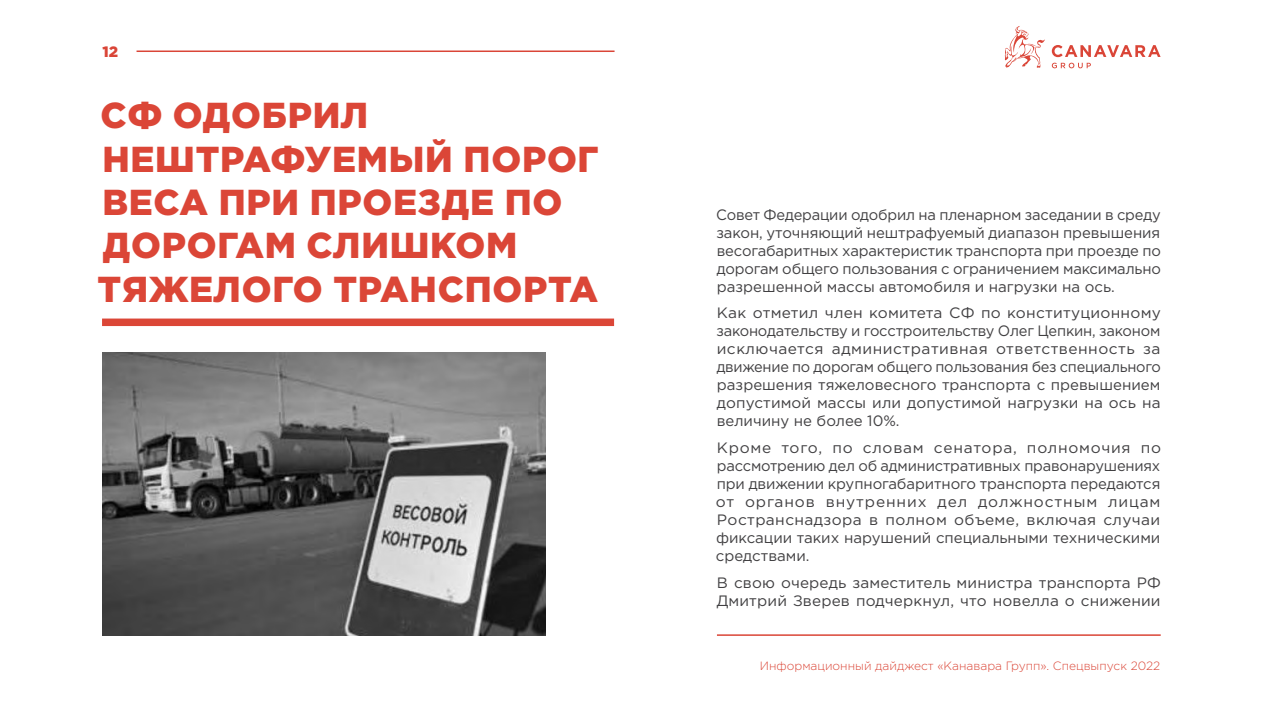
<style>
.page{position:relative;width:1263px;height:711px;background:#fff}
.page>*{position:absolute;margin:0;border:0;box-sizing:border-box;transform-origin:0 0}
.t1{font:900 36px/43.2px "Gotham Pro";letter-spacing:.02em;color:#db4637}
.t2{font:15px/18px "Gotham Pro";color:#414042;text-align:justify}
.t3{font:900 15px "Gotham Pro";color:#da4537}
.t4{font:300 12px "Gotham Pro";color:#db4637}
</style>
<div class="page">
<hr style="left:137px;top:50px;width:477px;height:2px;background:#da4537">
<hr style="left:717px;top:634px;width:444px;height:1px;background:#da4537">
<svg style="left:1005px;top:26px;width:40px;height:42px"></svg>
<svg style="left:1052px;top:45px;width:108px;height:12px"></svg>
<svg style="left:1052px;top:63px;width:39px;height:5px"></svg>
<img style="left:102px;top:352px;width:444px;height:283px">
<div style="left:102px;top:318px;width:512px;height:8px;background:#db4637"></div>
<p class="t3" style="left:103px;top:43px;width:17px">12</p>
<h1 class="t1" style="left:97px;top:93px;width:503px">СФ ОДОБРИЛ<br>НЕШТРАФУЕМЫЙ ПОРОГ<br>ВЕСА ПРИ ПРОЕЗДЕ ПО<br>ДОРОГАМ СЛИШКОМ<br>ТЯЖЕЛОГО ТРАНСПОРТА</h1>
<p class="t2" style="left:716px;top:205px;width:446px">Совет Федерации одобрил на пленарном заседании в среду закон, уточняющий нештрафуемый диапазон превышения весогабаритных характеристик транспорта при проезде по дорогам общего пользования с ограничением максимально разрешенной массы автомобиля и нагрузки на ось.</p>
<p class="t2" style="left:716px;top:303px;width:446px">Как отметил член комитета СФ по конституционному законодательству и госстроительству Олег Цепкин, законом исключается административная ответственность за движение по дорогам общего пользования без специального разрешения тяжеловесного транспорта с превышением допустимой массы или допустимой нагрузки на ось на величину не более 10%.</p>
<p class="t2" style="left:716px;top:438px;width:447px">Кроме того, по словам сенатора, полномочия по рассмотрению дел об административных правонарушениях при движении крупногабаритного транспорта передаются от органов внутренних дел должностным лицам Ространснадзора в полном объеме, включая случаи фиксации таких нарушений специальными техническими средствами.</p>
<p class="t2" style="left:717px;top:572px;width:446px">В свою очередь заместитель министра транспорта РФ<br>Дмитрий Зверев подчеркнул, что новелла о снижении</p>
<p class="t4" style="left:760px;top:658px;width:402px">Информационный дайджест «Канавара Групп». Спецвыпуск 2022</p>
</div>
